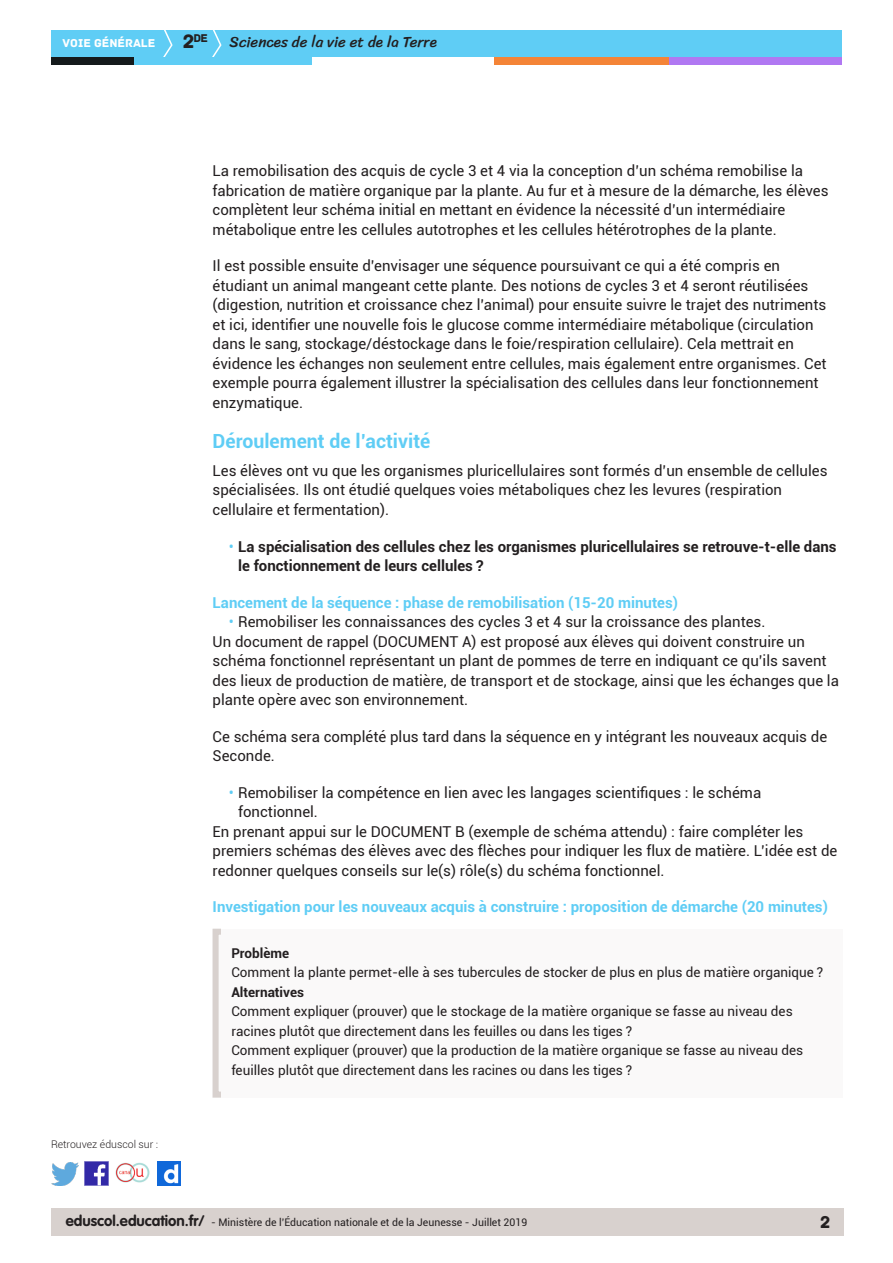
<style>
.page{position:relative;width:893px;height:1263px;background:#fff}
.page>*{position:absolute;margin:0;border:0;box-sizing:border-box;transform-origin:0 0}
._03_titre_2{font:700 19.5px "Roboto";color:#5fcdf5}
.t1{font:18px "Archive";color:#231f20}
.Texte_courant{font:15px/19.5px "Roboto";color:#231f20}
._04_titre_3{font:700 15px "Roboto";color:#5fcdf5}
.t2{font:700 15px/19.5px "Roboto";color:#231f20}
.t3{font:15px "Sriracha";color:#231f20}
._08_txt_encadré{font:13.5px/19.5px "Roboto";color:#231f20}
._08_txt_encadré-2{font:700 13.5px "Roboto";color:#231f20}
.t4{font:12px "Archive";color:#fff}
.t5{font:11.85px "Archive";color:#231f20}
.t6{font:10.5px "Roboto";color:#231f20}
.t7{font:300 10.5px "Roboto";color:#231f20}
.s1{font-size:20.4px}
.s2{font-weight:400;color:#5fcdf5}
.s3{color:#5fcdf5}
.s4{font-family:"VAG Rounded Std";font-weight:700;font-size:15px}
</style>
<div class="page">
<div style="left:51px;top:1209px;width:792px;height:27px;background:#d8d1ce"></div>
<img style="left:85px;top:1162px;width:23px;height:23px">
<img style="left:51px;top:1163px;width:28px;height:22px">
<img style="left:158px;top:1162px;width:22px;height:23px">
<img style="left:115px;top:1162px;width:35px;height:21px">
<div style="left:51px;top:30px;width:791px;height:27px;background:#5fcdf5"></div>
<svg style="left:163px;top:30px;width:10px;height:27px"></svg>
<svg style="left:212px;top:30px;width:10px;height:27px"></svg>
<div style="left:133px;top:57px;width:179px;height:8px;background:#5fcdf5"></div>
<div style="left:51px;top:57px;width:82px;height:8px;background:#141a1c"></div>
<div style="left:667px;top:57px;width:175px;height:8px;background:#b078f2"></div>
<div style="left:494px;top:57px;width:175px;height:8px;background:#f48437"></div>
<div style="left:213px;top:929px;width:630px;height:168px;background:#faf9f9"></div>
<p class="t5" style="left:183px;top:31px;width:27px"><span class="s1">2</span>de</p>
<p class="t4" style="left:63px;top:36px;width:94px">VOIE GÉNÉRALE</p>
<p class="t3" style="left:230px;top:33px;width:209px">Sciences de la vie et de la Terre</p>
<p class="t7" style="left:51px;top:1137px;width:109px">Retrouvez éduscol sur :</p>
<p class="Texte_courant" style="left:213px;top:160px;width:617px">La remobilisation des acquis de cycle 3 et 4 via la conception d’un schéma remobilise la fabrication de matière organique par la plante. Au fur et à mesure de la démarche, les élèves complètent leur schéma initial en mettant en évidence la nécessité d’un intermédiaire métabolique entre les cellules autotrophes et les cellules hétérotrophes de la plante.</p>
<p class="Texte_courant" style="left:213px;top:255px;width:615px">Il est possible ensuite d’envisager une séquence poursuivant ce qui a été compris en étudiant un animal mangeant cette plante. Des notions de cycles 3 et 4 seront réutilisées (digestion, nutrition et croissance chez l’animal) pour ensuite suivre le trajet des nutriments et ici, identifier une nouvelle fois le glucose comme intermédiaire métabolique (circulation dans le sang, stockage/déstockage dans le foie/respiration cellulaire). Cela mettrait en évidence les échanges non seulement entre cellules, mais également entre organismes. Cet exemple pourra également illustrer la spécialisation des cellules dans leur fonctionnement enzymatique.</p>
<p class="_03_titre_2" style="left:213px;top:427px;width:219px">Déroulement de l’activité</p>
<p class="Texte_courant" style="left:213px;top:460px;width:616px">Les élèves ont vu que les organismes pluricellulaires sont formés d’un ensemble de cellules spécialisées. Ils ont étudié quelques voies métaboliques chez les levures (respiration cellulaire et fermentation).</p>
<p class="t2" style="left:238px;top:536px;width:600px;text-indent:-9px"><span class="s2">•</span> La spécialisation des cellules chez les organismes pluricellulaires se retrouve-t-elle dans le fonctionnement de leurs cellules ?</p>
<p class="_04_titre_3" style="left:213px;top:592px;width:467px">Lancement de la séquence : phase de remobilisation (15-20 minutes)</p>
<p class="Texte_courant" style="left:229px;top:611px;width:538px"><span class="s3">•</span> Remobiliser les connaissances des cycles 3 et 4 sur la croissance des plantes.</p>
<p class="Texte_courant" style="left:213px;top:631px;width:628px">Un document de rappel (DOCUMENT A) est proposé aux élèves qui doivent construire un schéma fonctionnel représentant un plant de pommes de terre en indiquant ce qu’ils savent des lieux de production de matière, de transport et de stockage, ainsi que les échanges que la plante opère avec son environnement.</p>
<p class="Texte_courant" style="left:213px;top:726px;width:616px">Ce schéma sera complété plus tard dans la séquence en y intégrant les nouveaux acquis de<br>Seconde.</p>
<p class="Texte_courant" style="left:238px;top:782px;width:525px;text-indent:-9px"><span class="s3">•</span> Remobiliser la compétence en lien avec les langages scientifiques : le schéma fonctionnel.</p>
<p class="Texte_courant" style="left:213px;top:821px;width:626px">En prenant appui sur le DOCUMENT B (exemple de schéma attendu) : faire compléter les premiers schémas des élèves avec des flèches pour indiquer les flux de matière. L’idée est de redonner quelques conseils sur le(s) rôle(s) du schéma fonctionnel.</p>
<p class="_04_titre_3" style="left:213px;top:896px;width:617px">Investigation pour les nouveaux acquis à construire : proposition de démarche (20 minutes)</p>
<p class="_08_txt_encadré-2" style="left:231px;top:943px;width:59px">Problème</p>
<p class="_08_txt_encadré" style="left:231px;top:962px;width:593px">Comment la plante permet-elle à ses tubercules de stocker de plus en plus de matière organique ?</p>
<p class="_08_txt_encadré-2" style="left:231px;top:982px;width:74px">Alternatives</p>
<p class="_08_txt_encadré" style="left:231px;top:1001px;width:563px">Comment expliquer (prouver) que le stockage de la matière organique se fasse au niveau des racines plutôt que directement dans les feuilles ou dans les tiges ?</p>
<p class="_08_txt_encadré" style="left:231px;top:1040px;width:573px">Comment expliquer (prouver) que la production de la matière organique se fasse au niveau des feuilles plutôt que directement dans les racines ou dans les tiges ?</p>
<p class="t6" style="left:66px;top:1215px;width:463px"><span class="s4">eduscol.education.fr/</span> - Ministère de l’Éducation nationale et de la Jeunesse - Juillet 2019</p>
<p class="t1" style="left:820px;top:1211px;width:12px">2</p>
</div>
